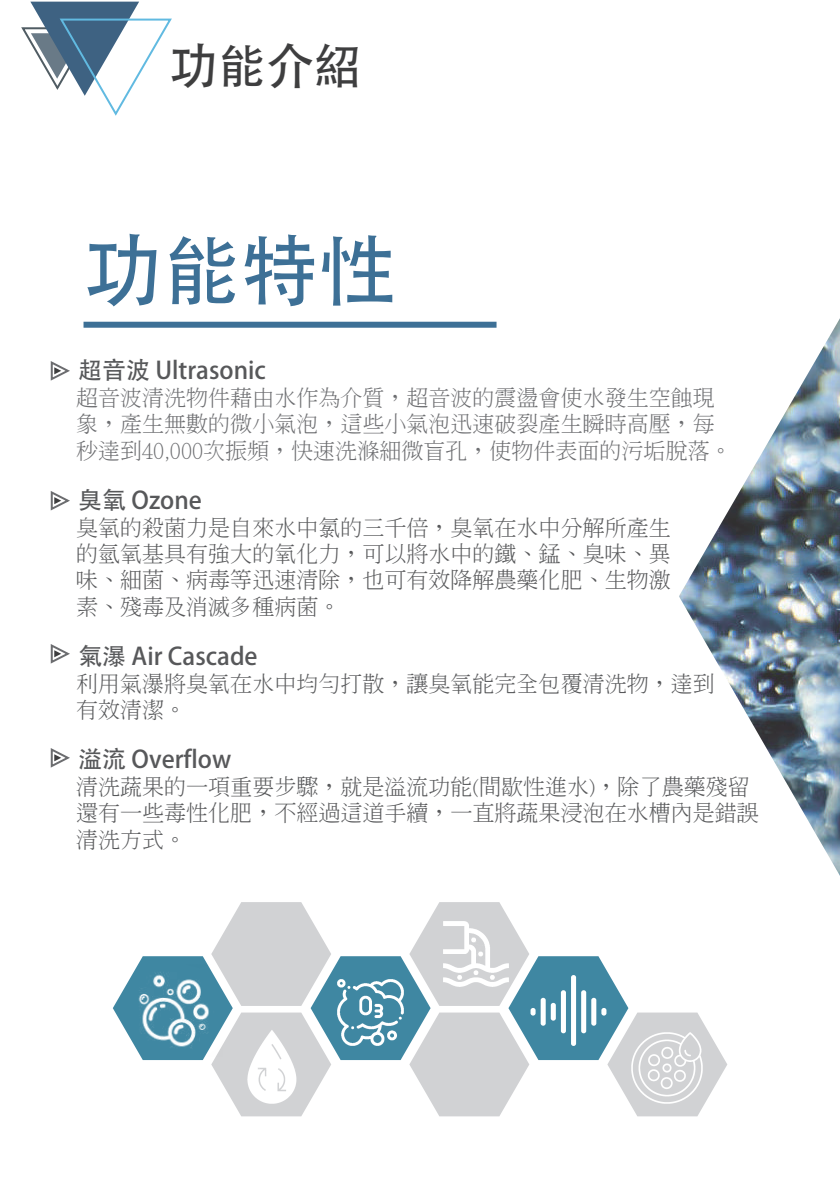
<style>
.page{position:relative;width:840px;height:1191px;background:#fff}
.page>*{position:absolute;margin:0;border:0;box-sizing:border-box;transform-origin:0 0}
.t1{font:78px "Adobe Heiti Std";color:#3d7096}
.t2{font:48px "Adobe Heiti Std";color:#3e3e3f}
.t3{font:24px "Adobe Heiti Std";color:#57585a}
.t4{font:300 22px/26.4px "Adobe Ming Std";color:#57585a}
.t5{font:300 22px/26.4px "Adobe Ming Std";color:#6c6d70}
</style>
<div class="page">
<div style="left:83px;top:322px;width:413px;height:6px;background:#3d7096"></div>
<svg style="left:113px;top:902px;width:513px;height:214px"></svg>
<img style="left:131px;top:964px;width:92px;height:92px">
<img style="left:325px;top:967px;width:90px;height:90px">
<img style="left:437px;top:915px;width:77px;height:77px">
<img style="left:528px;top:970px;width:79px;height:80px">
<img style="left:602px;top:1003px;width:126px;height:114px">
<img style="left:213px;top:1006px;width:121px;height:111px">
<svg style="left:21px;top:2px;width:151px;height:114px"></svg>
<img style="left:679px;top:320px;width:160px;height:554px">
<svg style="left:50px;top:361px;width:20px;height:20px"></svg>
<svg style="left:50px;top:491px;width:20px;height:20px"></svg>
<svg style="left:50px;top:644px;width:20px;height:20px"></svg>
<svg style="left:50px;top:748px;width:20px;height:20px"></svg>
<h2 class="t2" style="left:170px;top:37px;width:193px">功能介紹</h2>
<h1 class="t1" style="left:84px;top:224px;width:313px">功能特性</h1>
<p class="t3" style="left:78px;top:356px;width:189px">超音波 Ultrasonic</p>
<p class="t5" style="left:76px;top:384px;width:656px">超音波清洗物件藉由水作為介質，超音波的震盪會使水發生空蝕現象，產生無數的微小氣泡，這些小氣泡迅速破裂產生瞬時高壓，每秒達到40,000次振頻，快速洗滌細微盲孔，使物件表面的污垢脫落。</p>
<p class="t3" style="left:78px;top:486px;width:125px">臭氧 Ozone</p>
<p class="t4" style="left:76px;top:513px;width:596px;text-align:justify">臭氧的殺菌力是自來水中氯的三千倍，臭氧在水中分解所產生的氫氧基具有強大的氧化力，可以將水中的鐵、錳、臭味、異味、細菌、病毒等迅速清除，也可有效降解農藥化肥、生物激素、殘毒及消滅多種病菌。</p>
<p class="t3" style="left:78px;top:642px;width:181px">氣瀑 Air Cascade</p>
<p class="t4" style="left:76px;top:669px;width:640px">利用氣瀑將臭氧在水中均勻打散，讓臭氧能完全包覆清洗物，達到有效清潔。</p>
<p class="t3" style="left:78px;top:745px;width:154px">溢流 Overflow</p>
<p class="t4" style="left:76px;top:773px;width:684px">清洗蔬果的一項重要步驟，就是溢流功能(間歇性進水)，除了農藥殘留還有一些毒性化肥，不經過這道手續，一直將蔬果浸泡在水槽內是錯誤清洗方式。</p>
</div>
